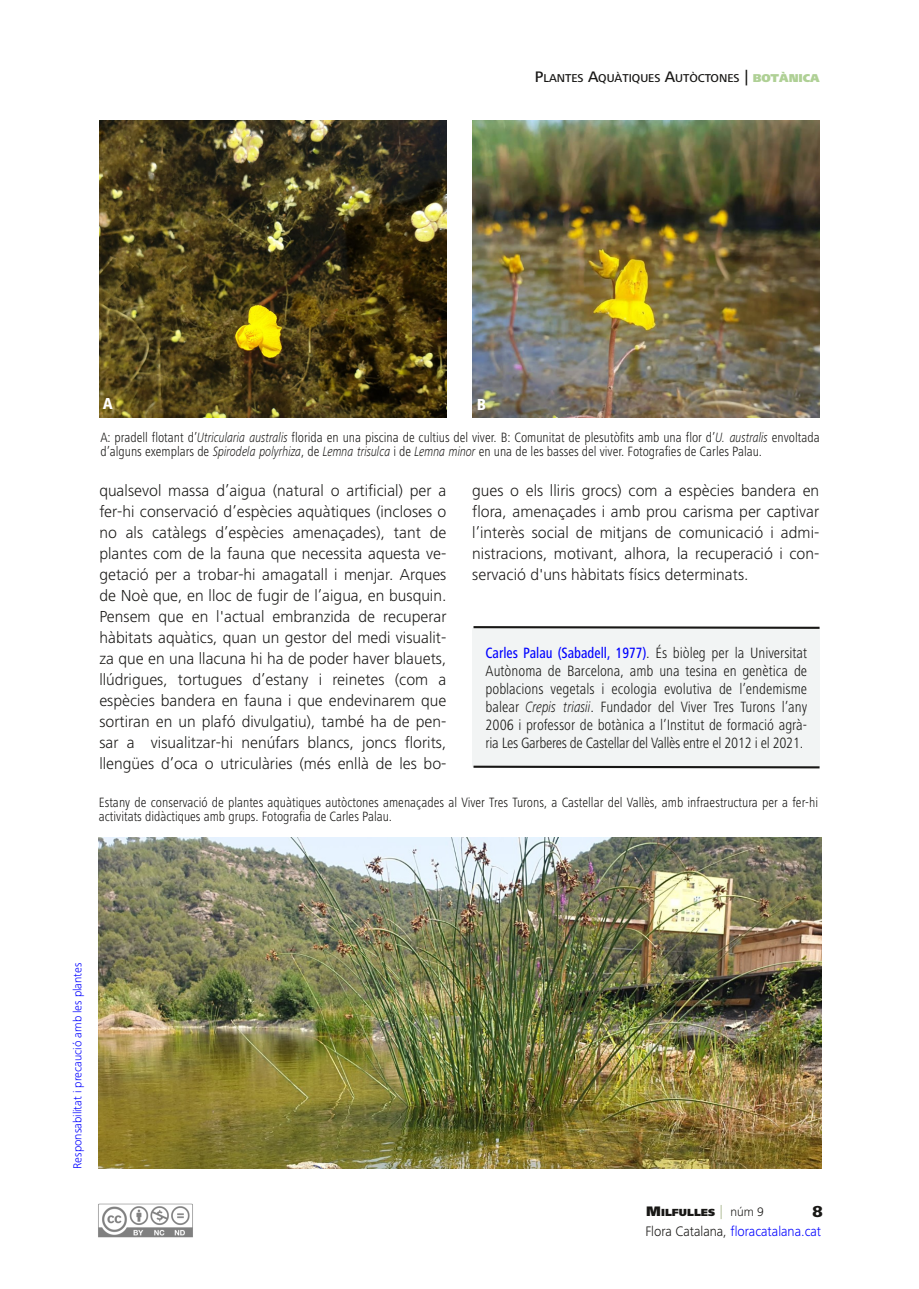
<style>
.page{position:relative;width:919px;height:1289px;background:#fff}
.page>*{position:absolute;margin:0;border:0;box-sizing:border-box;transform-origin:0 0}
.t1{font:300 16.5px/21px "Frutiger Next LT";color:#181715;text-align:justify}
.t2{font:800 condensed 16.5px "Frutiger Next LT";color:#fff}
.t3{font:800 16.5px "Frutiger Next LT";color:#181715}
.t4{font:300 condensed 15.45px/18px "Frutiger Next LT";letter-spacing:-.02em;color:#181715;text-align:justify}
.t5{font:300 14.25px "Frutiger Next LT";letter-spacing:-.005em;color:#00f;scale:.95 1}
.t6{font:300 condensed 13.95px/14px "Frutiger Next LT";color:#181715}
.t7{font:300 12px "Frutiger Next LT";letter-spacing:-.005em;color:#00f}
.t8{font:500 11.85px "Frutiger Next LT";color:#181715}
.t9{font:900 10.65px "Frutiger Next LT";color:#181715}
.s1{font-size:15.75px}
.s2{font-weight:900;color:#afd095}
.s3{font-style:italic;font-stretch:normal}
.s4{font-weight:500;color:#00f}
.s5{font-size:14.25px}
.s6{font-weight:500;font-size:14.25px;color:#c1cbae}
.s7{font-weight:300;font-size:12.75px}
.s8{color:#181715}
</style>
<div class="page">
<img style="left:98px;top:1203px;width:95px;height:35px">
<img style="left:99px;top:120px;width:347px;height:298px">
<img style="left:472px;top:121px;width:347px;height:297px">
<img style="left:99px;top:837px;width:722px;height:331px">
<div style="left:472px;top:627px;width:347px;height:139px;background:#f2f4f4"></div>
<svg style="left:472px;top:626px;width:348px;height:4px"></svg>
<svg style="left:472px;top:764px;width:348px;height:5px"></svg>
<p class="t8" style="left:534px;top:72px;width:286px"><span class="s1">P</span>LANTES <span class="s1">A</span>QUÀTIQUES <span class="s1">A</span>UTÒCTONES <span class="s1">|</span> <span class="s2">BOTÀNICA</span></p>
<p class="t2" style="left:103px;top:394px;width:12px">A</p>
<p class="t2" style="left:476px;top:395px;width:11px">B</p>
<p class="t6" style="left:100px;top:430px;width:720px">A: pradell flotant d’<span class="s3">Utricularia australis</span> florida en una piscina de cultius del viver. B: Comunitat de plesutòfits amb una flor d’<span class="s3">U. australis</span> envoltada d’alguns exemplars de <span class="s3">Spirodela polyrhiza</span>, de <span class="s3">Lemna trisulca</span> i de <span class="s3">Lemna minor</span> en una de les basses del viver. Fotografies de Carles Palau.</p>
<p class="t1" style="left:99px;top:480px;width:348px">qualsevol massa d’aigua (natural o artificial) per a fer-hi conservació d’espècies aquàtiques (incloses o no als catàlegs d’espècies amenaçades), tant de plantes com de la fauna que necessita aquesta ve&shy;getació per a trobar-hi amagatall i menjar. Arques de Noè que, en lloc de fugir de l’aigua, en busquin.<br>Pensem que en l'actual embranzida de recuperar hàbitats aquàtics, quan un gestor del medi visualit&shy;za que en una llacuna hi ha de poder haver blauets, llúdrigues, tortugues d’estany i reinetes (com a espècies bandera en fauna i que endevinarem que sortiran en un plafó divulgatiu), també ha de pen&shy;sar a visualitzar-hi nenúfars blancs, joncs florits, llengües d’oca o utriculàries (més enllà de les bo-</p>
<p class="t1" style="left:472px;top:480px;width:348px">gues o els lliris grocs) com a espècies bandera en flora, amenaçades i amb prou carisma per captivar l’interès social de mitjans de comunicació i admi&shy;nistracions, motivant, alhora, la recuperació i con&shy;servació d'uns hàbitats físics determinats.</p>
<p class="t4" style="left:485px;top:643px;width:323px"><span class="s4">Carles Palau (Sabadell, 1977)</span>. És biòleg per la Universitat Autònoma de Barcelona, amb una tesina en genètica de poblacions vegetals i ecologia evolutiva de l’endemisme balear <span class="s3">Crepis triasii</span>. Fundador del Viver Tres Turons l’any 2006 i professor de botànica a l’Institut de formació agrà&shy;ria Les Garberes de Castellar del Vallès entre el 2012 i el 2021.</p>
<p class="t6" style="left:99px;top:795px;width:720px">Estany de conservació de plantes aquàtiques autòctones amenaçades al Viver Tres Turons, a Castellar del Vallès, amb infraestructura per a fer-hi activitats didàctiques amb grups. Fotografia de Carles Palau.</p>
<p class="t7" style="left:71px;top:1168px;width:208px;rotate:-90deg">Responsabilitat i precaució amb les plantes</p>
<p class="t9" style="left:646px;top:1206px;width:119px"><span class="s5">M</span>ILFULLES <span class="s6">|</span> <span class="s7">núm 9</span></p>
<p class="t3" style="left:812px;top:1202px;width:12px">8</p>
<p class="t5" style="left:645px;top:1223px;width:186px"><span class="s8">Flora Catalana,</span> floracatalana.cat</p>
</div>
